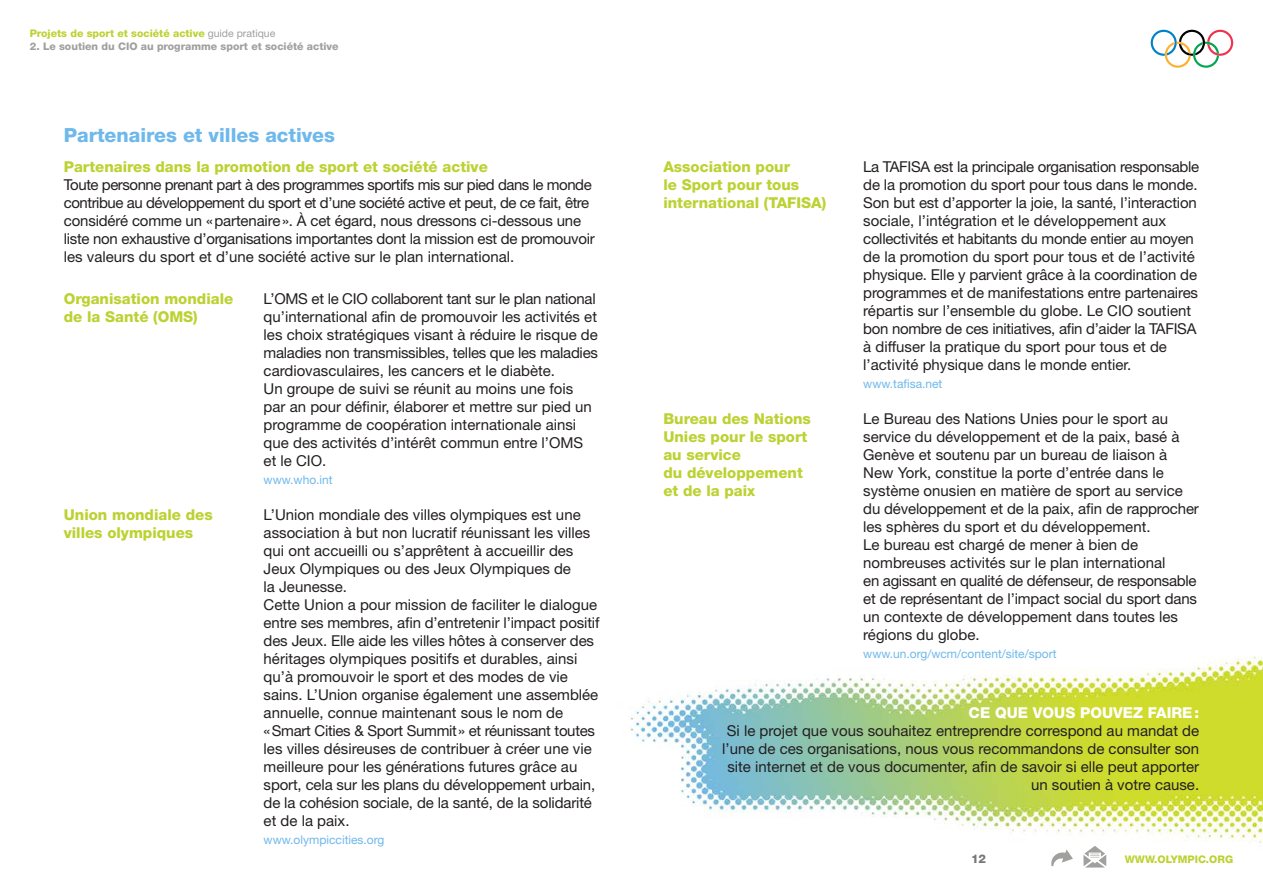
<style>
.page{position:relative;width:1263px;height:893px;background:#fff}
.page>*{position:absolute;margin:0;border:0;box-sizing:border-box;transform-origin:0 0}
.t1{font:800 19.5px "Helvetica Neue LT Std";color:#6eb8eb}
.t2{font:15px/18px "Helvetica Neue LT Std";color:#231f20}
.t3{font:15px/18px "Helvetica Neue LT Std";letter-spacing:-.02em;color:#231f20}
.t4{font:800 15px/18px "Helvetica Neue LT Std";color:#bcd232}
.t5{font:800 15px "Helvetica Neue LT Std";color:#fff}
.t6{font:12px "Helvetica Neue LT Std";color:#6eb8eb}
.t7{font:800 12px "Helvetica Neue LT Std";color:#777776}
.t8{font:800 10.5px "Helvetica Neue LT Std";color:#bcd232}
.t9{font:800 10.5px "Helvetica Neue LT Std";color:#a0a09f}
.s1{font-weight:400;color:#a0a09f}
</style>
<div class="page">
<img style="left:630px;top:29px;width:633px;height:839px">
<svg style="left:1151px;top:30px;width:82px;height:38px"></svg>
<svg style="left:1083px;top:846px;width:23px;height:21px"></svg>
<svg style="left:1051px;top:849px;width:22px;height:17px"></svg>
<p class="t8" style="left:30px;top:27px;width:247px">Projets de sport et société active <span class="s1">guide pratique</span></p>
<p class="t9" style="left:30px;top:40px;width:310px">2. Le soutien du CIO au programme sport et société active</p>
<h1 class="t1" style="left:64px;top:123px;width:273px">Partenaires et villes actives</h1>
<p class="t4" style="left:64px;top:157px;width:426px">Partenaires dans la promotion de sport et société active</p>
<p class="t3" style="left:64px;top:175px;width:532px">Toute personne prenant part à des programmes sportifs mis sur pied dans le monde contribue au développement du sport et d’une société active et peut, de ce fait, être considéré comme un «partenaire». À cet égard, nous dressons ci-dessous une liste non exhaustive d’organisations importantes dont la mission est de promouvoir les valeurs du sport et d’une société active sur le plan international.</p>
<p class="t4" style="left:64px;top:289px;width:171px">Organisation mondiale de la Santé (OMS)</p>
<p class="t4" style="left:64px;top:505px;width:150px">Union mondiale des villes olympiques</p>
<p class="t2" style="left:264px;top:289px;width:336px">L’OMS et le CIO collaborent tant sur le plan national qu’international afin de promouvoir les activités et les choix stratégiques visant à réduire le risque de maladies non transmissibles, telles que les maladies cardiovasculaires, les cancers et le diabète.<br>Un groupe de suivi se réunit au moins une fois par an pour définir, élaborer et mettre sur pied un programme de coopération internationale ainsi que des activités d’intérêt commun entre l’OMS et le CIO.</p>
<p class="t6" style="left:264px;top:472px;width:71px">www.who.int</p>
<p class="t2" style="left:264px;top:505px;width:337px">L’Union mondiale des villes olympiques est une association à but non lucratif réunissant les villes qui ont accueilli ou s’apprêtent à accueillir des Jeux Olympiques ou des Jeux Olympiques de<br>la Jeunesse.<br>Cette Union a pour mission de faciliter le dialogue entre ses membres, afin d’entretenir l’impact positif des Jeux. Elle aide les villes hôtes à conserver des héritages olympiques positifs et durables, ainsi qu’à promouvoir le sport et des modes de vie sains. L’Union organise également une assemblée annuelle, connue maintenant sous le nom de «Smart Cities &amp; Sport Summit» et réunissant toutes les villes désireuses de contribuer à créer une vie meilleure pour les générations futures grâce au sport, cela sur les plans du développement urbain, de la cohésion sociale, de la santé, de la solidarité et de la paix.</p>
<p class="t6" style="left:264px;top:832px;width:122px">www.olympiccities.org</p>
<p class="t4" style="left:663px;top:157px;width:164px">Association pour<br>le Sport pour tous international (TAFISA)</p>
<p class="t4" style="left:663px;top:409px;width:149px">Bureau des Nations<br>Unies pour le sport au service<br>du développement et de la paix</p>
<p class="t2" style="left:863px;top:157px;width:337px">La TAFISA est la principale organisation responsable de la promotion du sport pour tous dans le monde.<br>Son but est d’apporter la joie, la santé, l’interaction sociale, l’intégration et le développement aux collectivités et habitants du monde entier au moyen de la promotion du sport pour tous et de l’activité physique. Elle y parvient grâce à la coordination de programmes et de manifestations entre partenaires répartis sur l’ensemble du globe. Le CIO soutient bon nombre de ces initiatives, afin d’aider la TAFISA à diffuser la pratique du sport pour tous et de l’activité physique dans le monde entier.</p>
<p class="t6" style="left:863px;top:376px;width:81px">www.tafisa.net</p>
<p class="t2" style="left:863px;top:409px;width:337px">Le Bureau des Nations Unies pour le sport au service du développement et de la paix, basé à Genève et soutenu par un bureau de liaison à New York, constitue la porte d’entrée dans le système onusien en matière de sport au service du développement et de la paix, afin de rapprocher les sphères du sport et du développement.<br>Le bureau est chargé de mener à bien de nombreuses activités sur le plan international<br>en agissant en qualité de défenseur, de responsable et de représentant de l’impact social du sport dans un contexte de développement dans toutes les régions du globe.</p>
<p class="t6" style="left:863px;top:646px;width:195px">www.un.org/wcm/content/site/sport</p>
<p class="t5" style="left:969px;top:704px;width:232px">CE QUE VOUS POUVEZ FAIRE:</p>
<p class="t2" style="left:722px;top:721px;width:478px;text-align:right">Si le projet que vous souhaitez entreprendre correspond au mandat de l’une de ces organisations, nous vous recommandons de consulter son site internet et de vous documenter, afin de savoir si elle peut apporter un soutien à votre cause.</p>
<p class="t7" style="left:971px;top:852px;width:17px">12</p>
<p class="t8" style="left:1125px;top:853px;width:110px">WWW.OLYMPIC.ORG</p>
</div>
